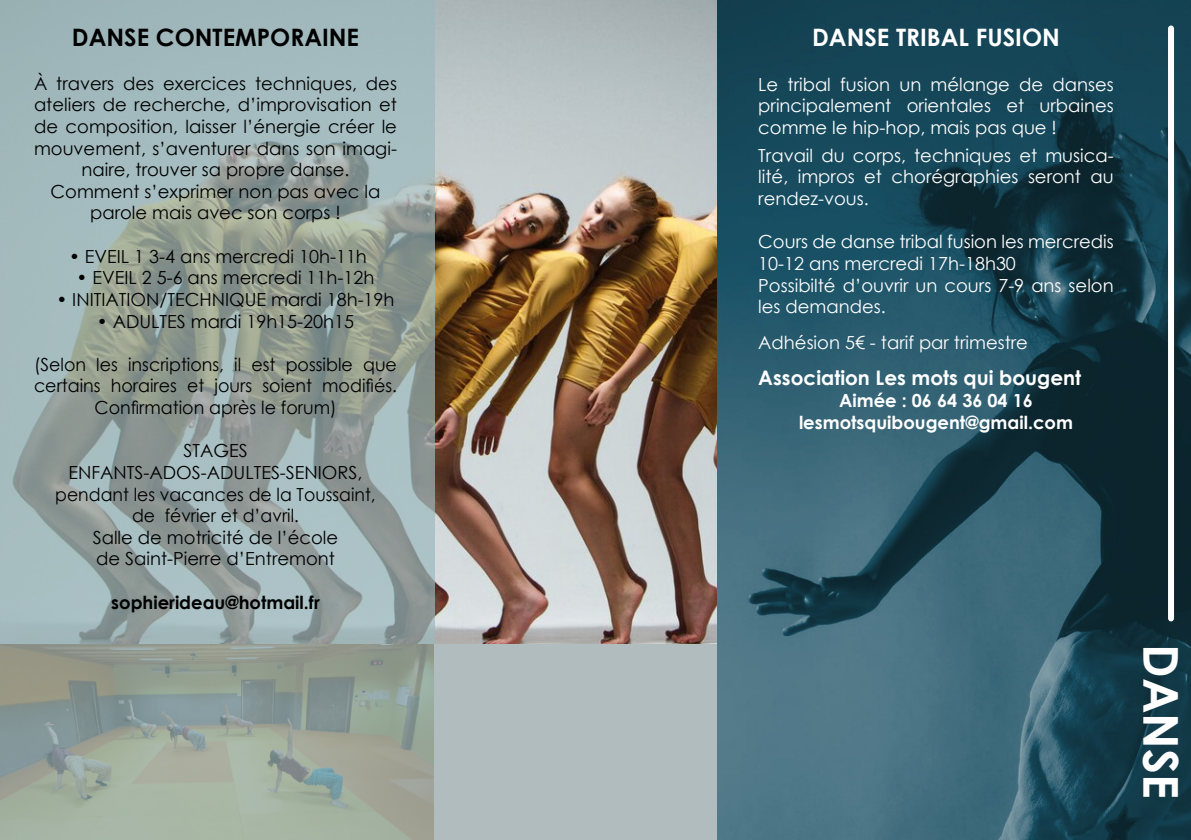
<style>
.page{position:relative;width:1191px;height:840px;background:#fff}
.page>*{position:absolute;margin:0;border:0;box-sizing:border-box;transform-origin:0 0}
.t1{font:700 48px "Century Gothic";color:#fff}
.t2{font:700 24px "Century Gothic";color:#000}
.t3{font:700 24px "Century Gothic";color:#fff}
.t4{font:700 20px "Century Gothic";color:#fff}
.t5{font:18px/21.6px "Century Gothic";color:#000;text-align:center}
.t6{font:18px/21.6px "Century Gothic";color:#fff;text-align:justify}
.t7{font:18px "Century Gothic";color:#000;scale:.96 1}
.t8{font:700 18px "Century Gothic";color:#fff}
.t9{font:700 18px "Century Gothic";color:#000}
</style>
<div class="page">
<img style="left:435px;top:0;width:756px;height:663px">
<svg style="left:0;top:0;width:435px;height:839px;background:#9aa9a5"></svg>
<div style="left:434px;top:643px;width:323px;height:196px;background:#b1bcbe"></div>
<img style="left:717px;top:0;width:473px;height:839px">
<div style="left:1168px;top:28px;width:6px;height:590px;background:#fff"></div>
<p class="t2" style="left:72px;top:19px;width:289px">DANSE CONTEMPORAINE</p>
<p class="t5" style="left:34px;top:72px;width:364px">À travers des exercices techniques, des ateliers de recherche, d’improvisation et de composition, laisser l’énergie créer le mouvement, s’aventurer dans son imagi&shy;naire, trouver sa propre danse.</p>
<p class="t5" style="left:51px;top:180px;width:331px">Comment s’exprimer non pas avec la</p>
<p class="t5" style="left:90px;top:202px;width:252px">parole mais avec son corps !</p>
<p class="t5" style="left:69px;top:245px;width:299px">• EVEIL 1 3-4 ans mercredi 10h-11h</p>
<p class="t5" style="left:77px;top:266px;width:299px">• EVEIL 2 5-6 ans mercredi 11h-12h</p>
<p class="t5" style="left:56px;top:288px;width:340px">• INITIATION/TECHNIQUE mardi 18h-19h</p>
<p class="t5" style="left:97px;top:310px;width:259px">• ADULTES mardi 19h15-20h15</p>
<p class="t5" style="left:34px;top:353px;width:364px">(Selon les inscriptions, il est possible que certains horaires et jours soient modifiés.<br>Confirmation après le forum)</p>
<p class="t5" style="left:183px;top:439px;width:66px">STAGES</p>
<p class="t5" style="left:69px;top:461px;width:295px">ENFANTS-ADOS-ADULTES-SENIORS,</p>
<p class="t7" style="left:55px;top:481px;width:335px">pendant les vacances de la Toussaint,</p>
<p class="t7" style="left:132px;top:502px;width:175px">de février et d’avril.</p>
<p class="t5" style="left:93px;top:526px;width:247px">Salle de motricité de l’école</p>
<p class="t5" style="left:96px;top:547px;width:240px">de Saint-Pierre d’Entremont</p>
<p class="t9" style="left:111px;top:588px;width:210px">sophierideau@hotmail.fr</p>
<p class="t3" style="left:812px;top:19px;width:249px">DANSE TRIBAL FUSION</p>
<p class="t6" style="left:758px;top:73px;width:357px">Le tribal fusion un mélange de danses principalement orientales et urbaines comme le hip-hop, mais pas que !</p>
<p class="t6" style="left:758px;top:144px;width:357px">Travail du corps, techniques et musica&shy;lité, impros et chorégraphies seront au rendez-vous.</p>
<p class="t6" style="left:758px;top:231px;width:357px">Cours de danse tribal fusion les mercredis</p>
<p class="t6" style="left:758px;top:252px;width:259px">10-12 ans mercredi 17h-18h30</p>
<p class="t6" style="left:758px;top:274px;width:357px">Possibilté d’ouvrir un cours 7-9 ans selon les demandes.</p>
<p class="t6" style="left:758px;top:331px;width:271px">Adhésion 5€ - tarif par trimestre</p>
<p class="t4" style="left:758px;top:362px;width:324px">Association Les mots qui bougent</p>
<p class="t8" style="left:839px;top:386px;width:195px">Aimée : 06 64 36 04 16</p>
<p class="t8" style="left:799px;top:408px;width:275px">lesmotsquibougent@gmail.com</p>
<p class="t1" style="left:1197px;top:643px;width:156px;rotate:90deg">DANSE</p>
</div>
